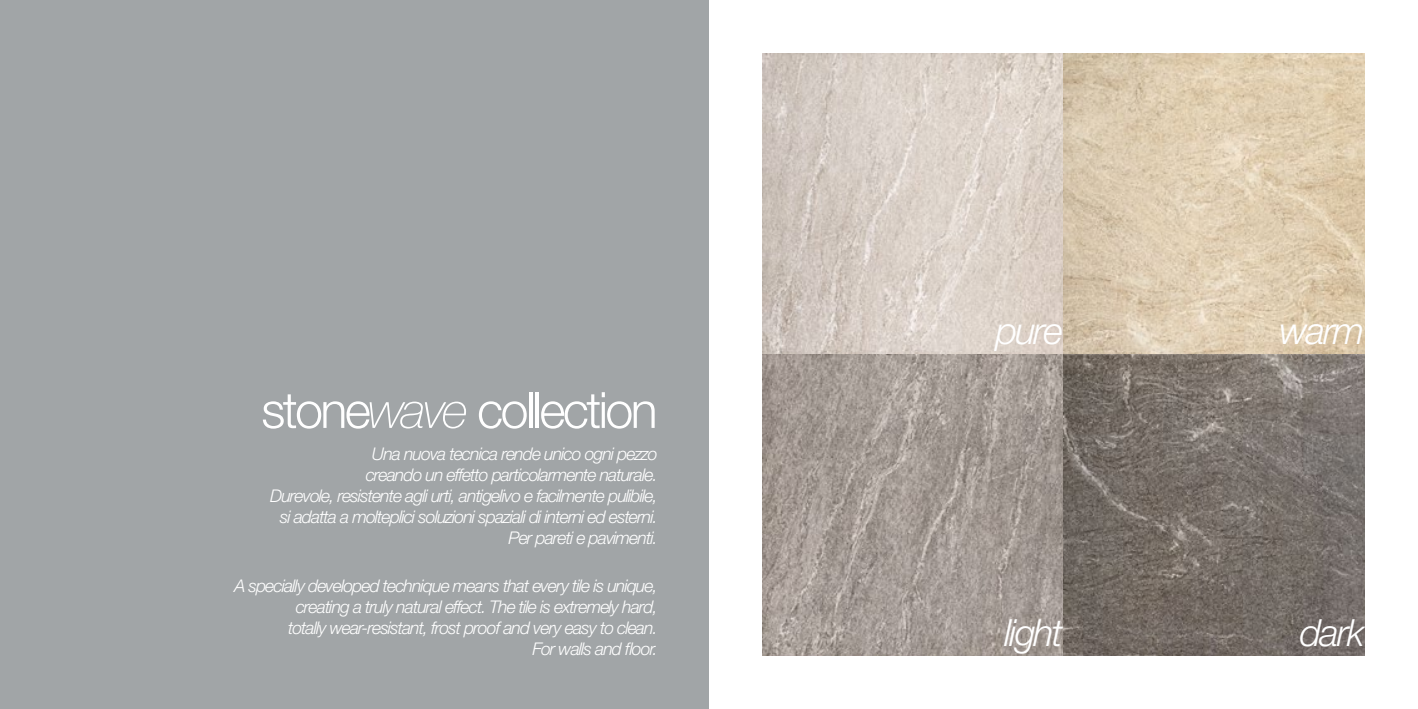
<style>
.page{position:relative;width:1418px;height:709px;background:#fff}
.page>*{position:absolute;margin:0;border:0;box-sizing:border-box;transform-origin:0 0}
.t1{font:300 50px "Helvetica Neue LT Std";letter-spacing:-.05em;color:#fff}
.t2{font:italic 300 37.5px "Helvetica Neue LT Std";letter-spacing:-.05em;color:#fff}
.t3{font:italic 300 17.5px/21px "Helvetica Neue LT Std";letter-spacing:-.05em;color:#fff;text-align:right}
.s1{font-weight:100;font-style:italic}
</style>
<div class="page">
<div style="left:0;top:0;width:709px;height:709px;background:#a1a5a7"></div>
<img style="left:762px;top:53px;width:301px;height:301px">
<img style="left:1063px;top:53px;width:301px;height:301px">
<img style="left:762px;top:354px;width:301px;height:302px">
<img style="left:1063px;top:354px;width:301px;height:302px">
<h1 class="t1" style="left:261px;top:379px;width:398px">stone<span class="s1">wave</span> collection</h1>
<p class="t3" style="left:270px;top:443px;width:389px">Una nuova tecnica rende unico ogni pezzo<br>creando un effetto particolarmente naturale.<br>Durevole, resistente agli urti, antigelivo e facilmente pulibile, si adatta a molteplici soluzioni spaziali di interni ed esterni.<br>Per pareti e pavimenti.</p>
<p class="t3" style="left:234px;top:574px;width:424px">A specially developed technique means that every tile is unique, creating a truly natural effect. The tile is extremely hard,<br>totally wear-resistant, frost proof and very easy to clean.<br>For walls and floor.</p>
<h2 class="t2" style="left:995px;top:308px;width:69px">pure</h2>
<h2 class="t2" style="left:1279px;top:308px;width:86px">warm</h2>
<h2 class="t2" style="left:1004px;top:610px;width:60px">light</h2>
<h2 class="t2" style="left:1299px;top:610px;width:66px">dark</h2>
</div>
